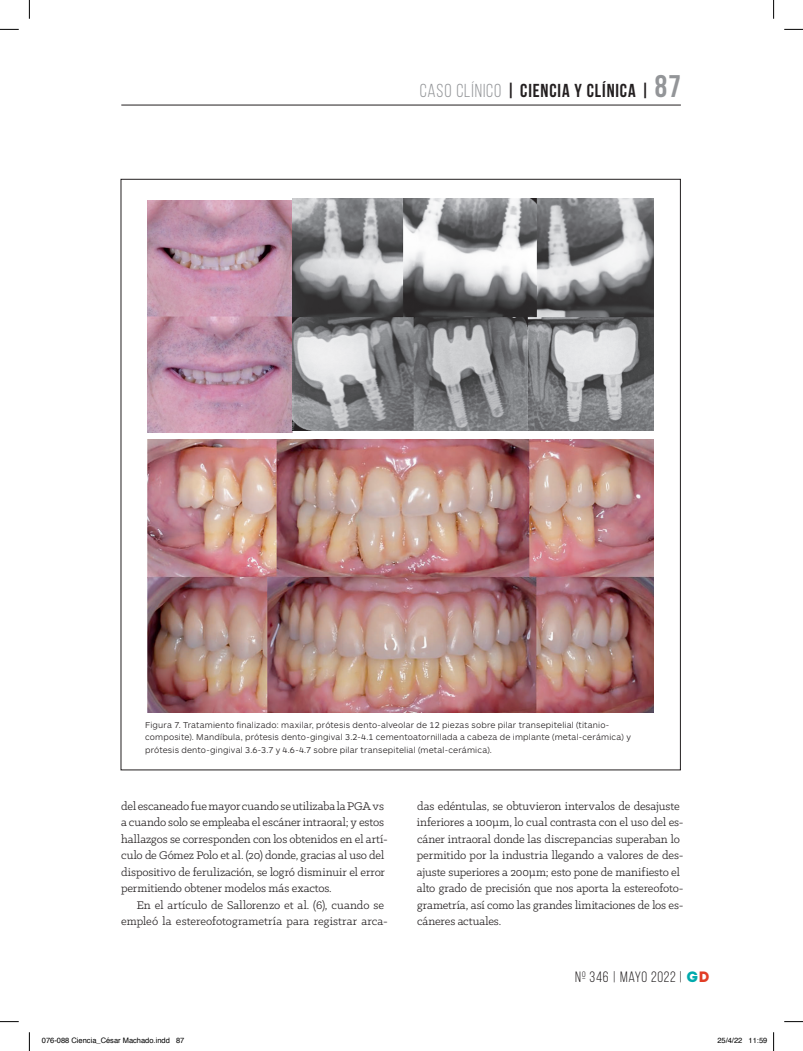
<style>
.page{position:relative;width:803px;height:1051px;background:#fff}
.page>*{position:absolute;margin:0;border:0;box-sizing:border-box;transform-origin:0 0}
.t1{font:700 18.75px "Bebas Neue";letter-spacing:.045em;color:#231f20}
.t2{font:15px "Bebas Neue";letter-spacing:.05em;color:#231f20}
.Texto_general{font:12.5px/16.5px "Klinic Slab";letter-spacing:-.005em;color:#231f20}
.Texto_general_sin_sa{font:12.5px/16.5px "Klinic Slab";letter-spacing:-.01em;color:#231f20}
.PIE{font:300 8.75px/12.5px "ARS Maquette Pro";letter-spacing:.02em;color:#231f20}
.t3{font:7.5px "Helvetica";color:#000}
.s1{font-weight:400;color:#939598}
.s2{font-size:31.25px;color:#939598}
.s3{font-family:"Intro";color:#00aaad}
.s4{font-family:"Intro";color:#e13d26}
</style>
<div class="page">
<img style="left:148px;top:200px;width:144px;height:233px">
<img style="left:292px;top:198px;width:361px;height:232px">
<img style="left:148px;top:440px;width:505px;height:273px">
<hr style="left:121px;top:105px;width:560px;height:1px;background:#231f20">
<svg style="left:0;top:29px;width:19px;height:1px"></svg>
<svg style="left:784px;top:29px;width:19px;height:1px"></svg>
<svg style="left:0;top:1021px;width:19px;height:1px"></svg>
<svg style="left:784px;top:1021px;width:19px;height:1px"></svg>
<svg style="left:29px;top:0;width:1px;height:19px"></svg>
<svg style="left:29px;top:1032px;width:1px;height:19px"></svg>
<svg style="left:773px;top:0;width:1px;height:19px"></svg>
<svg style="left:773px;top:1032px;width:1px;height:19px"></svg>
<h1 class="t1" style="left:420px;top:80px;width:262px"><span class="s1">CASO CLÍNICO</span> | CIENCIA Y CLÍNICA | <span class="s2">87</span></h1>
<p class="PIE" style="left:145px;top:718px;width:487px">Figura 7. Tratamiento finalizado: maxilar, prótesis dento-alveolar de 12 piezas sobre pilar transepitelial (titanio&shy;composite). Mandíbula, prótesis dento-gingival 3.2-4.1 cementoatornillada a cabeza de implante (metal-cerámica) y prótesis dento-gingival 3.6-3.7 y 4.6-4.7 sobre pilar transepitelial (metal-cerámica).</p>
<p class="Texto_general_sin_sa" style="left:121px;top:797px;width:268px">del escaneado fue mayor cuando se utilizaba la PGA vs a cuando solo se empleaba el escáner intraoral; y estos hallazgos se corresponden con los obtenidos en el artí&shy;culo de Gómez Polo et al. (20) donde, gracias al uso del dispositivo de ferulización, se logró disminuir el error permitiendo obtener modelos más exactos.</p>
<p class="Texto_general" style="left:121px;top:896px;width:268px;text-indent:15px">En el artículo de Sallorenzo et al. (6), cuando se empleó la estereofotogrametría para registrar arca-</p>
<p class="Texto_general" style="left:417px;top:797px;width:268px">das edéntulas, se obtuvieron intervalos de desajuste inferiores a 100µm, lo cual contrasta con el uso del es&shy;cáner intraoral donde las discrepancias superaban lo permitido por la industria llegando a valores de des&shy;ajuste superiores a 200µm; esto pone de manifiesto el alto grado de precisión que nos aporta la estereofoto&shy;grametría, así como las grandes limitaciones de los es&shy;cáneres actuales.</p>
<p class="t2" style="left:575px;top:968px;width:136px">Nº 346 | MAYO 2022 | <span class="s3">g</span><span class="s4">d</span></p>
<p class="t3" style="left:42px;top:1035px;width:144px">076-088 Ciencia_César Machado.indd 87</p>
<p class="t3" style="left:717px;top:1035px;width:52px">25/4/22 11:59</p>
</div>
